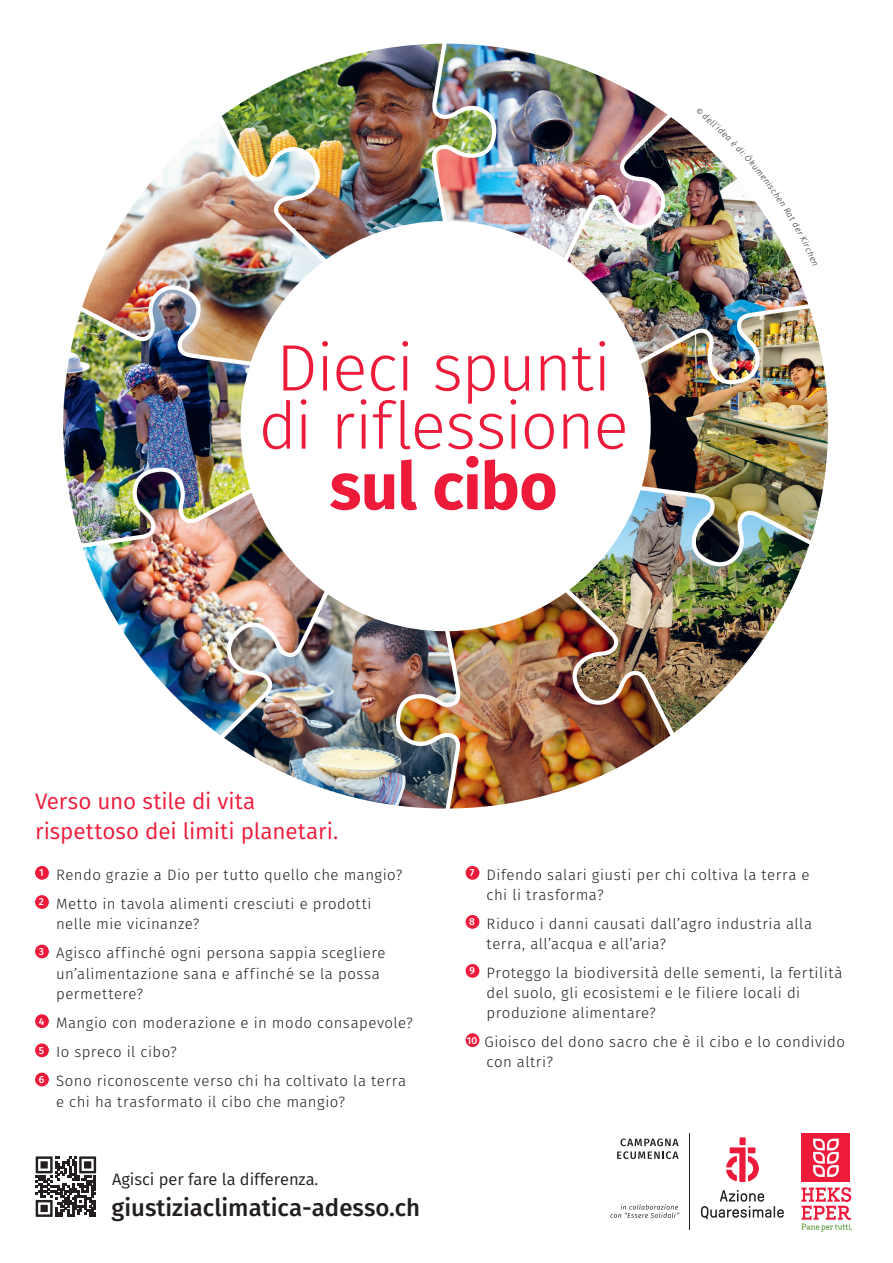
<style>
.page{position:relative;width:893px;height:1263px;background:#fff}
.page>*{position:absolute;margin:0;border:0;box-sizing:border-box;transform-origin:0 0}
.t1{font:300 65.55px/58.2px "Fira Sans";letter-spacing:-.02em;color:#ed1a3a}
.t2{font:700 65.55px "Fira Sans";letter-spacing:-.01em;color:#ed1a3a}
.t3{font:500 24px "Fira Sans";color:#231f20}
.t4{font:22.5px/30px "Fira Sans";letter-spacing:-.005em;color:#ed1a3a}
.t5{font:16.5px "Fira Sans";letter-spacing:-.005em;color:#231f20}
.t6{font:300 15px/20.2px "Fira Sans";letter-spacing:.03em;color:#231f20}
</style>
<div class="page">
<img style="left:567px;top:117px;width:241px;height:243px">
<img style="left:492px;top:46px;width:176px;height:212px">
<img style="left:222px;top:44px;width:270px;height:215px">
<img style="left:88px;top:119px;width:235px;height:242px">
<img style="left:63px;top:290px;width:187px;height:254px">
<img style="left:83px;top:472px;width:242px;height:263px">
<img style="left:224px;top:595px;width:176px;height:211px">
<img style="left:400px;top:592px;width:270px;height:216px">
<img style="left:569px;top:490px;width:233px;height:243px">
<img style="left:641px;top:308px;width:187px;height:257px">
<div style="left:35px;top:866px;width:14px;height:14px;background:#ed1a3a;border-radius:50%"></div>
<div style="left:35px;top:895px;width:14px;height:14px;background:#ed1a3a;border-radius:50%"></div>
<div style="left:35px;top:944px;width:14px;height:14px;background:#ed1a3a;border-radius:50%"></div>
<div style="left:35px;top:1014px;width:14px;height:14px;background:#ed1a3a;border-radius:50%"></div>
<div style="left:35px;top:1043px;width:14px;height:14px;background:#ed1a3a;border-radius:50%"></div>
<div style="left:35px;top:1072px;width:14px;height:14px;background:#ed1a3a;border-radius:50%"></div>
<div style="left:466px;top:866px;width:13px;height:14px;background:#ed1a3a;border-radius:50%"></div>
<div style="left:466px;top:915px;width:13px;height:14px;background:#ed1a3a;border-radius:50%"></div>
<div style="left:466px;top:964px;width:13px;height:14px;background:#ed1a3a;border-radius:50%"></div>
<div style="left:466px;top:1033px;width:13px;height:14px;background:#ed1a3a;border-radius:50%"></div>
<svg style="left:610px;top:1204px;width:70px;height:14px"></svg>
<svg style="left:617px;top:1138px;width:62px;height:21px"></svg>
<hr style="left:689px;top:1133px;width:1px;height:97px;background:#231f20">
<svg style="left:701px;top:1190px;width:83px;height:29px"></svg>
<div style="left:740px;top:1137px;width:6px;height:8px;background:#ed1a3a"></div>
<svg style="left:726px;top:1147px;width:33px;height:35px"></svg>
<div style="left:801px;top:1133px;width:49px;height:49px;background:#ed1a3a"></div>
<svg style="left:813px;top:1138px;width:26px;height:39px"></svg>
<svg style="left:801px;top:1187px;width:51px;height:44px"></svg>
<svg style="left:35px;top:1156px;width:62px;height:61px"></svg>
<svg style="left:36px;top:1156px;width:60px;height:61px"></svg>
<img style="left:696px;top:117px;width:112px;height:149px">
<h1 class="t1" style="left:259px;top:338px;width:372px">Dieci spunti di riflessione</h1>
<h1 class="t2" style="left:330px;top:431px;width:230px">sul cibo</h1>
<h3 class="t4" style="left:35px;top:786px;width:305px">Verso uno stile di vita rispettoso dei limiti planetari.</h3>
<p class="t6" style="left:39px;top:860px;width:365px;line-height:29.2px"><sup>1</sup> Rendo grazie a Dio per tutto quello che mangio?<br><sup>2</sup> Metto in tavola alimenti cresciuti e prodotti</p>
<p class="t6" style="left:39px;top:909px;width:348px;line-height:29.2px;text-indent:17px">nelle mie vicinanze?<br><sup>3</sup> Agisco affinché ogni persona sappia scegliere</p>
<p class="t6" style="left:56px;top:963px;width:325px">un’alimentazione sana e affinché se la possa permettere?</p>
<p class="t6" style="left:39px;top:1008px;width:376px;line-height:29.2px"><sup>4</sup> Mangio con moderazione e in modo consapevole?<br><sup>5</sup> Io spreco il cibo?<br><sup>6</sup> Sono riconoscente verso chi ha coltivato la terra</p>
<p class="t6" style="left:56px;top:1091px;width:290px">e chi ha trasformato il cibo che mangio?</p>
<p class="t5" style="left:112px;top:1167px;width:208px">Agisci per fare la differenza.</p>
<h2 class="t3" style="left:112px;top:1189px;width:310px">giustiziaclimatica-adesso.ch</h2>
<p class="t6" style="left:487px;top:864px;width:324px;text-indent:-17px"><sup>7</sup> Difendo salari giusti per chi coltiva la terra e chi li trasforma?</p>
<p class="t6" style="left:487px;top:913px;width:327px;text-indent:-17px"><sup>8</sup> Riduco i danni causati dall’agro industria alla terra, all’acqua e all’aria?</p>
<p class="t6" style="left:487px;top:962px;width:357px;text-indent:-17px"><sup>9</sup> Proteggo la biodiversità delle sementi, la fertilità del suolo, gli ecosistemi e le filiere locali di produzione alimentare?</p>
<p class="t6" style="left:487px;top:1031px;width:360px;text-indent:-20px"><sup>10</sup> Gioisco del dono sacro che è il cibo e lo condivido con altri?</p>
</div>
